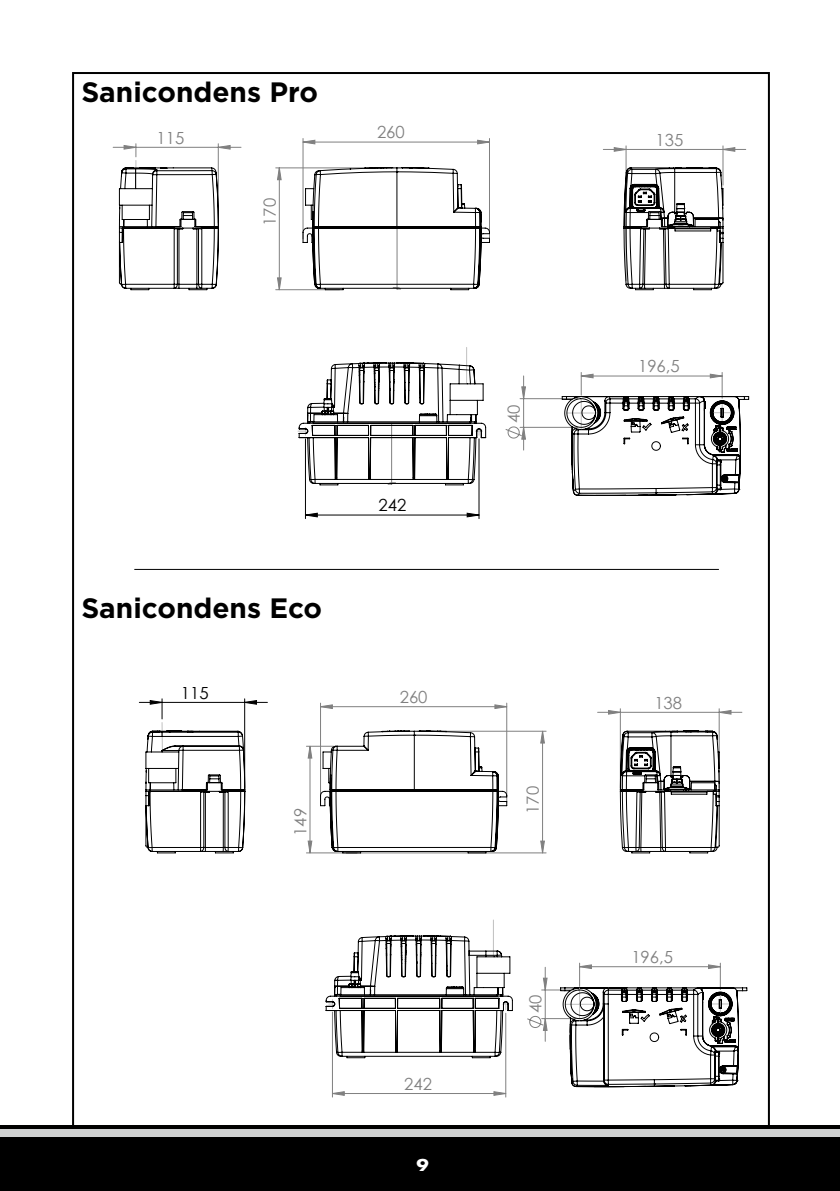
<style>
.page{position:relative;width:840px;height:1191px;background:#fff}
.page>*{position:absolute;margin:0;border:0;box-sizing:border-box;transform-origin:0 0}
.t1{font:700 28px "Gotham";color:#000}
.t2{font:16.8px "Century Gothic";color:#808080}
.t3{font:16.8px "Century Gothic";color:#000}
.t4{font:16.6px "Century Gothic";color:#808080}
.t5{font:16.6px "Century Gothic";color:#000}
.t6{font:700 15.6px "Futura Std";color:#fff;scale:1.15 1}
</style>
<div class="page">
<div style="left:0;top:1125px;width:839px;height:66px;background:#000"></div>
<div style="left:0;top:1129px;width:839px;height:62px;background:#d0d1d2"></div>
<div style="left:0;top:1137px;width:839px;height:54px;background:#000"></div>
<hr style="left:339px;top:676px;width:141px;height:1px;background:#808080">
<hr style="left:505px;top:1013px;width:1px;height:84px;background:#808080">
<hr style="left:332px;top:1012px;width:1px;height:85px;background:#808080">
<hr style="left:320px;top:703px;width:1px;height:99px;background:#808080">
<hr style="left:506px;top:703px;width:1px;height:99px;background:#808080">
<hr style="left:619px;top:708px;width:1px;height:79px;background:#808080">
<hr style="left:718px;top:708px;width:1px;height:79px;background:#808080">
<hr style="left:417px;top:731px;width:129px;height:1px;background:#808080">
<hr style="left:346px;top:852px;width:200px;height:1px;background:#808080">
<hr style="left:301px;top:676px;width:35px;height:1px;background:#808080">
<svg style="left:333px;top:1091px;width:172px;height:4px"></svg>
<svg style="left:321px;top:704px;width:420px;height:11px"></svg>
<svg style="left:306px;top:730px;width:238px;height:124px"></svg>
<svg style="left:619px;top:730px;width:101px;height:123px"></svg>
<svg style="left:139px;top:698px;width:128px;height:155px"></svg>
<svg style="left:325px;top:790px;width:188px;height:268px"></svg>
<hr style="left:657px;top:1157px;width:128px;height:1px;background:#808080">
<hr style="left:586px;top:1190px;width:199px;height:1px;background:#808080">
<hr style="left:546px;top:1190px;width:50px;height:1px;background:#808080">
<svg style="left:527px;top:928px;width:243px;height:175px"></svg>
<svg style="left:113px;top:138px;width:636px;height:381px"></svg>
<hr style="left:134px;top:569px;width:584px;height:1px;background:#000">
<p class="t1" style="left:81px;top:73px;width:238px">Sanicondens Pro</p>
<p class="t2" style="left:156px;top:126px;width:29px">115</p>
<p class="t2" style="left:258px;top:226px;width:29px;rotate:-90deg">170</p>
<p class="t2" style="left:377px;top:121px;width:29px">260</p>
<p class="t1" style="left:81px;top:589px;width:242px">Sanicondens Eco</p>
<p class="t5" style="left:181px;top:681px;width:29px">115</p>
<p class="t4" style="left:288px;top:836px;width:29px;rotate:-90deg">149</p>
<p class="t3" style="left:378px;top:493px;width:29px">242</p>
<p class="t4" style="left:399px;top:685px;width:29px">260</p>
<p class="t4" style="left:404px;top:1072px;width:29px">242</p>
<p class="t6" style="left:416px;top:1154px;width:12px">9</p>
<p class="t2" style="left:501px;top:423px;width:20px;rotate:-90deg">40</p>
<p class="t4" style="left:521px;top:814px;width:29px;rotate:-90deg">170</p>
<p class="t4" style="left:523px;top:1012px;width:20px;rotate:-90deg">40</p>
<p class="t2" style="left:655px;top:128px;width:29px">135</p>
<p class="t2" style="left:637px;top:354px;width:43px">196,5</p>
<p class="t4" style="left:654px;top:691px;width:29px">138</p>
<p class="t4" style="left:631px;top:945px;width:43px">196,5</p>
</div>
